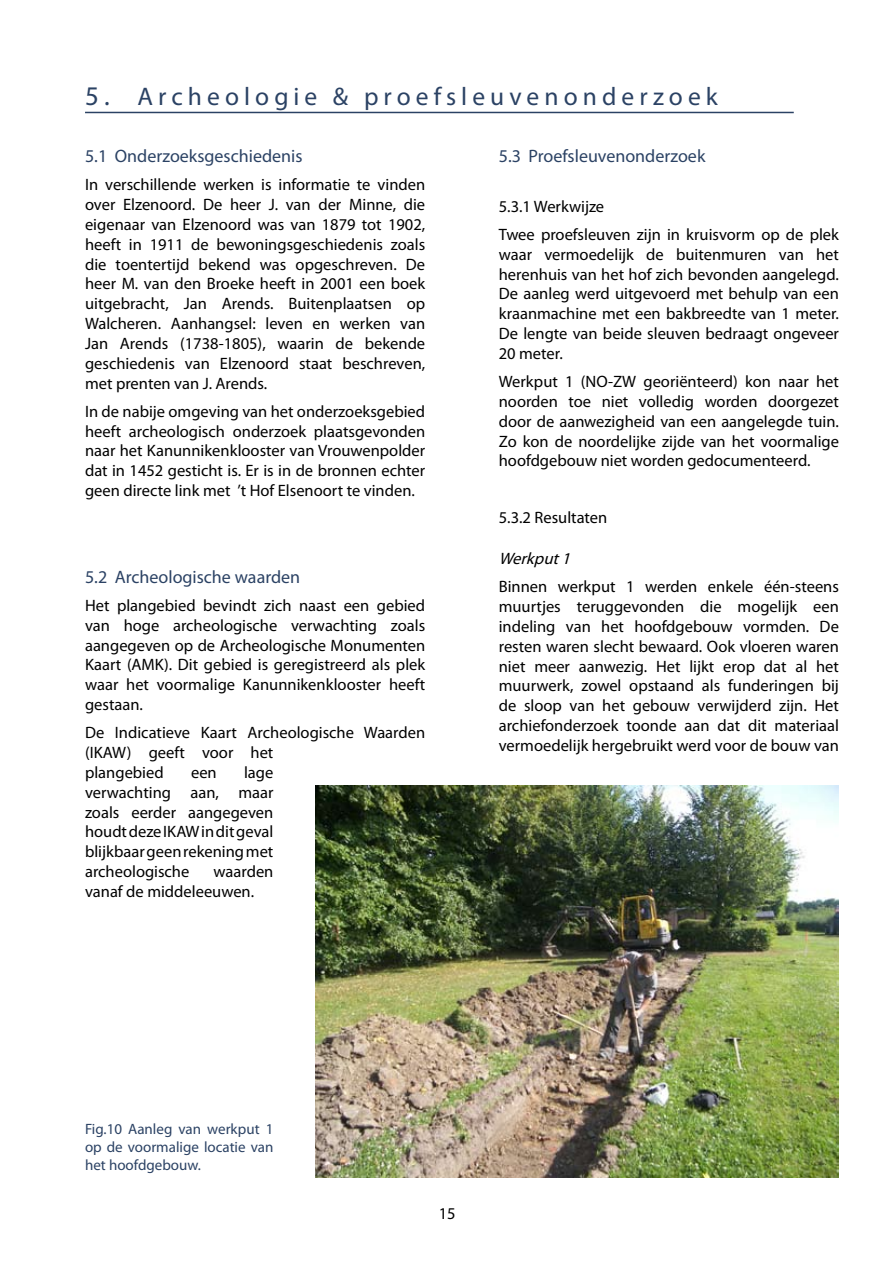
<style>
.page{position:relative;width:893px;height:1263px;background:#fff}
.page>*{position:absolute;margin:0;border:0;box-sizing:border-box;transform-origin:0 0}
.t1{font:25.5px "Myriad Pro";letter-spacing:.2em;color:#2b4264}
.t2{font:18px "Myriad Pro";color:#2b4264}
.t3{font:16.5px/19.8px "Myriad Pro";color:#000;text-align:justify}
.t4{font:italic 16.5px "Myriad Pro";color:#000}
.t5{font:15px/18px "Myriad Pro";color:#2b4264;text-align:justify}
.s1{font-size:27px}
</style>
<div class="page">
<hr style="left:85px;top:112px;width:709px;height:1px;background:#2b4264">
<img style="left:316px;top:785px;width:523px;height:393px">
<h1 class="t1" style="left:85px;top:81px;width:634px"><span class="s1">5.</span> Archeologie &amp; proefsleuvenonderzoek</h1>
<p class="t2" style="left:85px;top:145px;width:219px">5.1 Onderzoeksgeschiedenis</p>
<p class="t3" style="left:85px;top:175px;width:342px">In verschillende werken is informatie te vinden over Elzenoord. De heer J. van der Minne, die eigenaar van Elzenoord was van 1879 tot 1902, heeft in 1911 de bewoningsgeschiedenis zoals die toentertijd bekend was opgeschreven. De heer M. van den Broeke heeft in 2001 een boek uitgebracht, Jan Arends. Buitenplaatsen op Walcheren. Aanhangsel: leven en werken van Jan Arends (1738-1805), waarin de bekende geschiedenis van Elzenoord staat beschreven, met prenten van J. Arends.</p>
<p class="t3" style="left:85px;top:401px;width:342px">In de nabije omgeving van het onderzoeksgebied heeft archeologisch onderzoek plaatsgevonden naar het Kanunnikenklooster van Vrouwenpolder dat in 1452 gesticht is. Er is in de bronnen echter geen directe link met ’t Hof Elsenoort te vinden.</p>
<p class="t2" style="left:85px;top:566px;width:217px">5.2 Archeologische waarden</p>
<p class="t3" style="left:85px;top:595px;width:342px">Het plangebied bevindt zich naast een gebied van hoge archeologische verwachting zoals aangegeven op de Archeologische Monumenten Kaart (AMK). Dit gebied is geregistreerd als plek waar het voormalige Kanunnikenklooster heeft gestaan.</p>
<p class="t3" style="left:85px;top:723px;width:342px;text-align:left">De Indicatieve Kaart Archeologische Waarden (IKAW) geeft voor het<br>plangebied</p>
<p class="t3" style="left:85px;top:762px;width:190px;text-indent:159px">lage verwachting aan, maar zoals eerder aangegeven houdt deze IKAW in dit geval blijkbaar geen rekening met archeologische</p>
<p class="t3" style="left:191px;top:762px;width:27px">een</p>
<p class="t3" style="left:85px;top:861px;width:190px;text-indent:128px">waarden vanaf de middeleeuwen.</p>
<p class="t2" style="left:499px;top:145px;width:208px">5.3 Proefsleuvenonderzoek</p>
<p class="t3" style="left:499px;top:192px;width:342px;line-height:28.3px">5.3.1 Werkwijze<br>Twee proefsleuven zijn in kruisvorm op de plek</p>
<p class="t3" style="left:499px;top:244px;width:342px">waar vermoedelijk de buitenmuren van het herenhuis van het hof zich bevonden aangelegd.<br>De aanleg werd uitgevoerd met behulp van een kraanmachine met een bakbreedte van 1 meter.<br>De lengte van beide sleuven bedraagt ongeveer 20 meter.</p>
<p class="t3" style="left:499px;top:371px;width:342px">Werkput 1 (NO-ZW georiënteerd) kon naar het noorden toe niet volledig worden doorgezet door de aanwezigheid van een aangelegde tuin.<br>Zo kon de noordelijke zijde van het voormalige hoofdgebouw niet worden gedocumenteerd.</p>
<p class="t3" style="left:499px;top:507px;width:110px">5.3.2 Resultaten</p>
<p class="t4" style="left:499px;top:548px;width:78px">Werkput1</p>
<p class="t3" style="left:499px;top:577px;width:342px">Binnen werkput 1 werden enkele één-steens muurtjes teruggevonden die mogelijk een indeling van het hoofdgebouw vormden. De resten waren slecht bewaard. Ook vloeren waren niet meer aanwezig. Het lijkt erop dat al het muurwerk, zowel opstaand als funderingen bij de sloop van het gebouw verwijderd zijn. Het archiefonderzoek toonde aan dat dit materiaal vermoedelijk hergebruikt werd voor de bouw van</p>
<p class="t5" style="left:85px;top:1120px;width:190px">Fig.10 Aanleg van werkput 1 op de voormalige locatie van het hoofdgebouw.</p>
<p class="t3" style="left:439px;top:1203px;width:18px">15</p>
</div>
